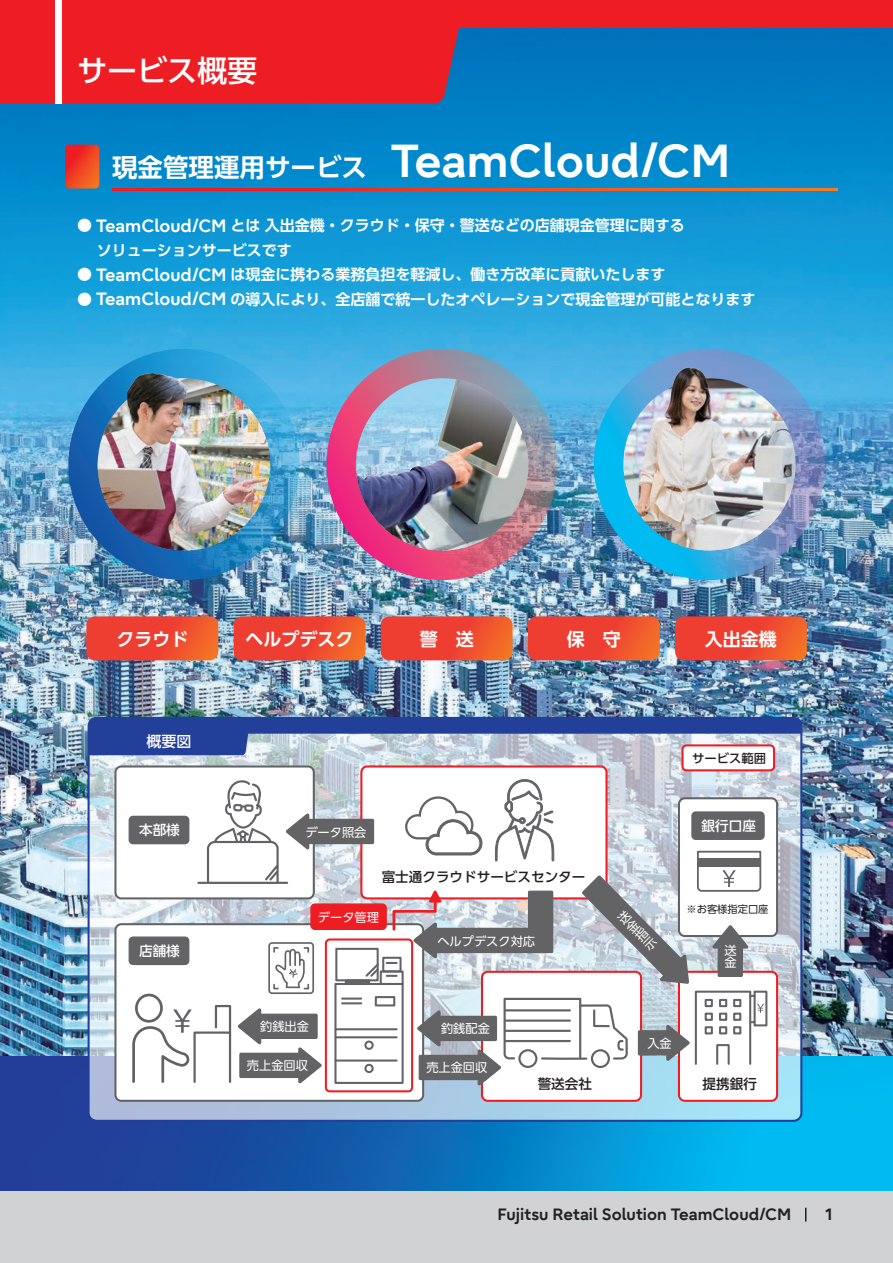
<style>
.page{position:relative;width:893px;height:1263px;background:#fff}
.page>*{position:absolute;margin:0;border:0;box-sizing:border-box;transform-origin:0 0}
.t1{font:700 46.05px "Fujitsu Infinity Pro";color:#fff}
.t2{font:500 30px "UD Shin Go Pro";color:#fff}
.t3{font:700 25.5px "UD Shin Go Pro De";color:#fff}
.t4{font:700 18px "UD Shin Go Pro De";color:#fff}
.t5{font:700 16.35px "Fujitsu Infinity Pro";color:#231f20}
.t6{font:700 15px/24.5px "UD Shin Go Pro De";color:#fff}
.t7{font:500 15px "UD Shin Go Pr 6";color:#fff}
.t8{font:500 13.65px "UD Shin Go Pr 6";color:#231f20}
.t9{font:500 13.65px "UD Shin Go Pr 6";color:#fff}
.t10{font:500 12.3px "UD Shin Go Pr 6";color:#231f20}
.t11{font:12.15px/12.1px "UD Shin Go Pro";color:#fff}
.t12{font:10.2px "UD Shin Go Pro";color:#231f20}
.s1{font-family:"Fujitsu Infinity Pro";font-size:17.7px}
</style>
<div class="page">
<img style="left:0;top:28px;width:893px;height:1028px">
<svg style="left:65px;top:145px;width:34px;height:44px"></svg>
<div style="left:0;top:1190px;width:893px;height:73px;background:#d1d2d4"></div>
<svg style="left:805px;top:1208px;width:1px;height:13px"></svg>
<svg style="left:1px;top:1056px;width:892px;height:134px"></svg>
<div style="left:0;top:0;width:467px;height:103px;background:#ee1d23"></div>
<div style="left:398px;top:0;width:495px;height:28px;background:#ee1d23"></div>
<div style="left:55px;top:0;width:7px;height:103px;background:#fff"></div>
<svg style="left:112px;top:189px;width:726px;height:2px"></svg>
<svg style="left:86px;top:616px;width:132px;height:44px"></svg>
<svg style="left:234px;top:616px;width:131px;height:44px"></svg>
<svg style="left:381px;top:616px;width:132px;height:44px"></svg>
<svg style="left:528px;top:616px;width:132px;height:44px"></svg>
<svg style="left:675px;top:616px;width:132px;height:44px"></svg>
<svg style="left:0;top:757px;width:1px;height:433px"></svg>
<img style="left:68px;top:349px;width:232px;height:231px">
<img style="left:326px;top:349px;width:232px;height:231px">
<img style="left:594px;top:349px;width:231px;height:231px">
<svg style="left:87px;top:716px;width:716px;height:407px"></svg>
<svg style="left:387px;top:888px;width:57px;height:76px"></svg>
<div style="left:695px;top:991px;width:56px;height:74px;border:2px solid #636366"></div>
<div style="left:705px;top:999px;width:8px;height:8px;border:2px solid #636366"></div>
<div style="left:719px;top:999px;width:8px;height:8px;border:2px solid #636366"></div>
<div style="left:733px;top:999px;width:8px;height:8px;border:2px solid #636366"></div>
<div style="left:705px;top:1012px;width:8px;height:9px;border:2px solid #636366"></div>
<div style="left:719px;top:1012px;width:8px;height:9px;border:2px solid #636366"></div>
<div style="left:733px;top:1012px;width:8px;height:9px;border:2px solid #636366"></div>
<div style="left:705px;top:1026px;width:8px;height:8px;border:2px solid #636366"></div>
<div style="left:719px;top:1026px;width:8px;height:8px;border:2px solid #636366"></div>
<div style="left:733px;top:1026px;width:8px;height:8px;border:2px solid #636366"></div>
<div style="left:716px;top:1044px;width:14px;height:21px;border:2px solid #636366"></div>
<svg style="left:750px;top:989px;width:18px;height:38px"></svg>
<img style="left:98px;top:367px;width:172px;height:184px">
<img style="left:623px;top:365px;width:173px;height:186px">
<h2 class="t2" style="left:77px;top:46px;width:181px">サービス概要</h2>
<h3 class="t3" style="left:112px;top:146px;width:256px">現金管理運用サービス</h3>
<h1 class="t1" style="left:391px;top:131px;width:341px">TeamCloud/CM</h1>
<p class="t6" style="left:97px;top:213px;width:590px;text-indent:-19px">● <span class="s1">TeamCloud/CM</span> とは入出金機・クラウド・保守・警送などの店舗現金管理に関するソリューションサービスです</p>
<p class="t6" style="left:77px;top:262px;width:590px">● <span class="s1">TeamCloud/CM</span> は現金に携わる業務負担を軽減し、働き方改革に貢献いたします</p>
<p class="t6" style="left:77px;top:286px;width:680px">● <span class="s1">TeamCloud/CM</span> の導入により、全店舗で統一したオペレーションで現金管理が可能となります</p>
<p class="t4" style="left:116px;top:624px;width:73px">クラウド</p>
<p class="t4" style="left:246px;top:624px;width:109px">ヘルプデスク</p>
<p class="t4" style="left:420px;top:624px;width:55px">警　送</p>
<p class="t4" style="left:567px;top:624px;width:55px">保　守</p>
<p class="t4" style="left:705px;top:624px;width:73px">入出金機</p>
<p class="t7" style="left:147px;top:729px;width:46px">概要図</p>
<p class="t9" style="left:139px;top:819px;width:42px">本部様</p>
<p class="t11" style="left:305px;top:825px;width:63px">データ照会</p>
<p class="t8" style="left:382px;top:866px;width:205px">富士通クラウドサービスセンター</p>
<p class="t9" style="left:139px;top:940px;width:42px">店舗様</p>
<p class="t11" style="left:318px;top:911px;width:63px">データ管理</p>
<p class="t11" style="left:260px;top:1020px;width:50px">釣銭出金</p>
<p class="t11" style="left:247px;top:1059px;width:63px">売上金回収</p>
<p class="t11" style="left:437px;top:934px;width:99px">ヘルプデスク対応</p>
<p class="t11" style="left:441px;top:1022px;width:50px">釣銭配金</p>
<p class="t11" style="left:426px;top:1061px;width:63px">売上金回収</p>
<p class="t10" style="left:692px;top:748px;width:75px">サービス範囲</p>
<p class="t9" style="left:702px;top:815px;width:56px">銀行口座</p>
<p class="t11" style="left:615px;top:917px;width:8px;text-align:justify;rotate:-45deg">送金指示</p>
<p class="t12" style="left:687px;top:901px;width:83px">※お客様指定口座</p>
<p class="t11" style="left:724px;top:944px;width:13px">送金</p>
<p class="t11" style="left:647px;top:1037px;width:26px">入金</p>
<p class="t8" style="left:538px;top:1072px;width:56px">警送会社</p>
<p class="t8" style="left:703px;top:1072px;width:56px">提携銀行</p>
<p class="t5" style="left:497px;top:1204px;width:295px">Fujitsu Retail Solution TeamCloud/CM</p>
<p class="t5" style="left:826px;top:1204px;width:8px">1</p>
</div>
